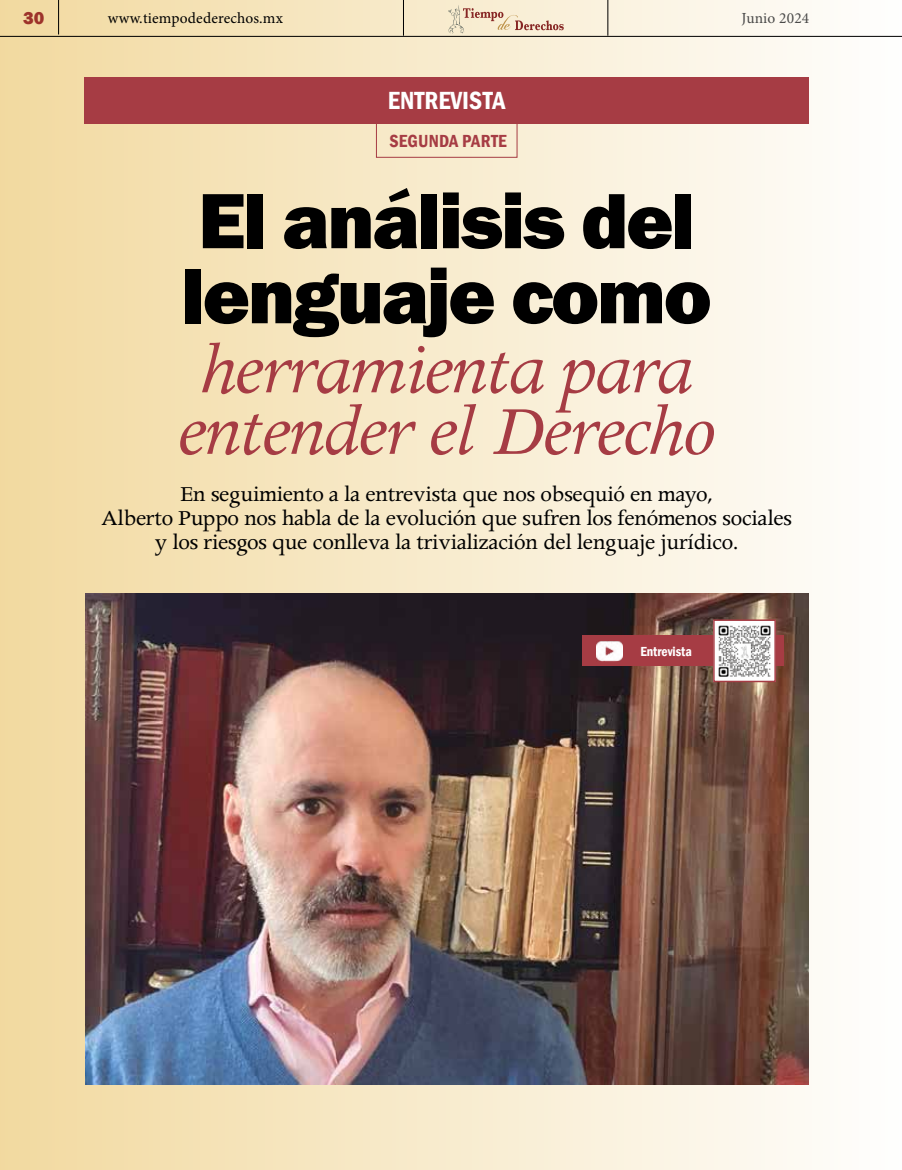
<style>
.page{position:relative;width:902px;height:1170px;background:#fff}
.page>*{position:absolute;margin:0;border:0;box-sizing:border-box;transform-origin:0 0}
.t1{font:800 81px/75px "Franklin Gothic";letter-spacing:-.03em;color:#000}
.t2{font:italic 77.25px/61.5px "Apollo MT Std";letter-spacing:-.03em;color:#a63c44}
.t3{font:600 condensed 25.5px "Franklin Gothic";color:#fff}
.t4{font:24px/24px "Apollo MT Std";letter-spacing:-.02em;color:#000;text-align:center}
.t5{font:600 condensed 18px "Franklin Gothic";letter-spacing:.01em;color:#a63c44}
.t6{font:800 18px "Franklin Gothic";color:#a63c44}
.t7{font:15.45px "Minion Pro";letter-spacing:.01em;color:#000}
.t8{font:15.45px "Minion Pro";letter-spacing:.01em;color:#4a4a49}
.t9{font:600 condensed 13.5px "Franklin Gothic";color:#fff}
</style>
<div class="page">
<div style="left:0;top:0;width:901px;height:1169px;background:linear-gradient(to right,#f1d99f,#fdfcfc)"></div>
<svg style="left:448px;top:5px;width:115px;height:29px;background:#ead6bf"></svg>
<div style="left:85px;top:77px;width:723px;height:46px;background:#a63c44"></div>
<div style="left:376px;top:121px;width:141px;height:37px;border:1px solid #a63c44"></div>
<img style="left:85px;top:593px;width:723px;height:491px">
<div style="left:583px;top:635px;width:201px;height:31px;background:#a63c44"></div>
<img style="left:596px;top:641px;width:26px;height:20px">
<img style="left:716px;top:622px;width:56px;height:57px">
<div style="left:713px;top:619px;width:62px;height:63px;border:2px solid #a63c44"></div>
<p class="t6" style="left:23px;top:6px;width:23px">30</p>
<p class="t7" style="left:108px;top:8px;width:177px">www.tiempodederechos.mx</p>
<p class="t8" style="left:741px;top:8px;width:69px">Junio 2024</p>
<p class="t3" style="left:388px;top:83px;width:119px">ENTREVISTA</p>
<p class="t5" style="left:389px;top:129px;width:119px">SEGUNDA PARTE</p>
<h1 class="t1" style="left:181px;top:183px;width:532px">El análisis del lenguaje como</h1>
<h2 class="t2" style="left:178px;top:345px;width:539px">herramienta para entender el Derecho</h2>
<p class="t4" style="left:101px;top:483px;width:692px">En seguimiento a la entrevista que nos obsequió en mayo,<br>Alberto Puppo nos habla de la evolución que sufren los fenómenos sociales y los riesgos que conlleva la trivialización del lenguaje jurídico.</p>
<p class="t9" style="left:640px;top:642px;width:53px">Entrevista</p>
</div>
